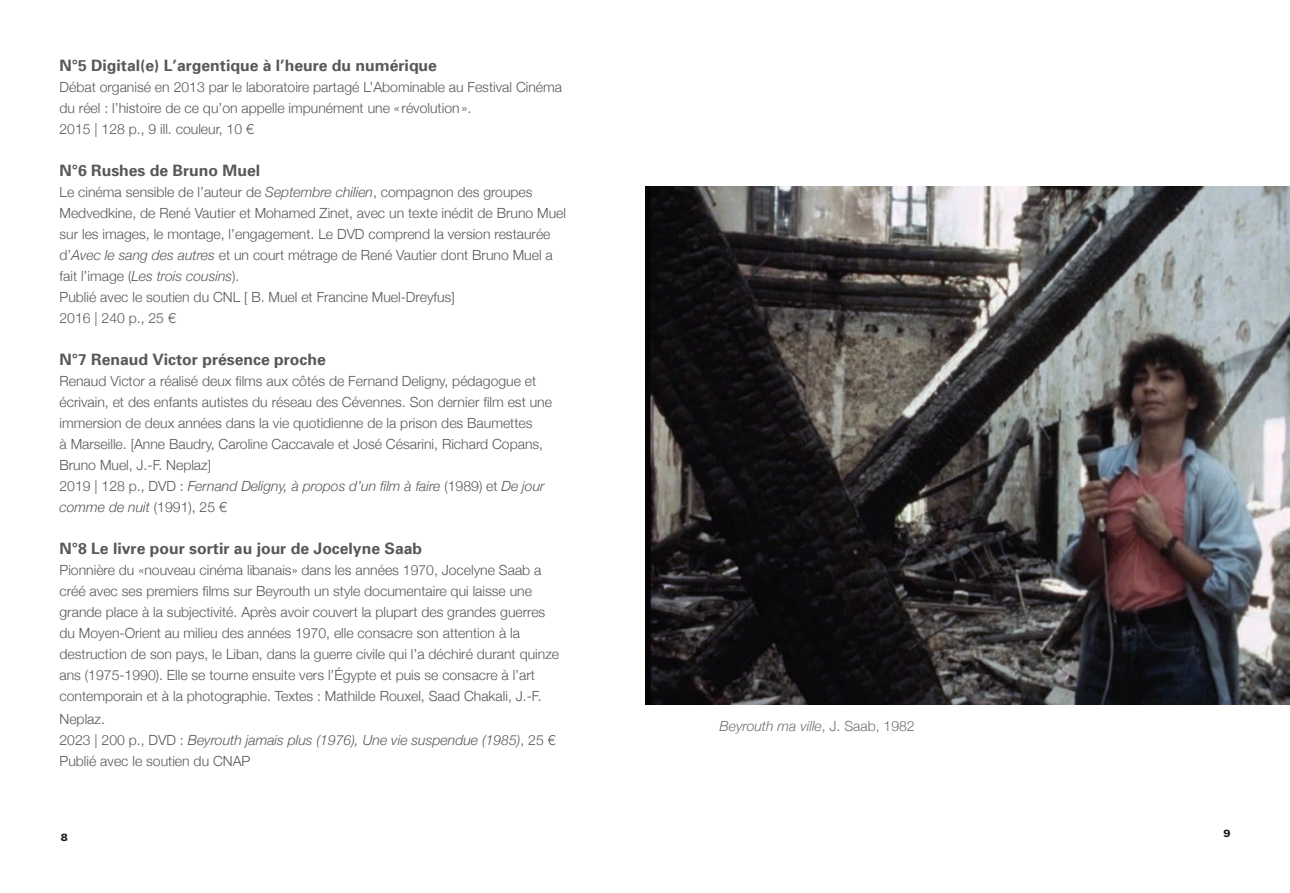
<style>
.page{position:relative;width:1290px;height:893px;background:#fff}
.page>*{position:absolute;margin:0;border:0;box-sizing:border-box;transform-origin:0 0}
.t1{font:700 15.75px "Univers 65";color:#57585a}
.t2{font:300 14px/21px "Helvetica Neue";color:#57585a}
.t3{font:italic 300 14px "Helvetica Neue";color:#717074}
.t4{font:900 10.5px "Univers";color:#231f20}
.s1{font-style:italic}
.s2{font-style:normal}
</style>
<div class="page">
<img style="left:645px;top:187px;width:645px;height:517px">
<p class="t1" style="left:60px;top:55px;width:379px">N°5 Digital(e) L’argentique à l’heure du numérique</p>
<p class="t2" style="left:60px;top:76px;width:504px">Débat organisé en 2013 par le laboratoire partagé L’Abominable au Festival Cinéma du réel : l’histoire de ce qu’on appelle impunément une « révolution».<br>2015 | 128 p., 9 ill. couleur, 10 €</p>
<p class="t1" style="left:60px;top:160px;width:202px">N°6 Rushes de Bruno Muel</p>
<p class="t2" style="left:60px;top:181px;width:508px">Le cinéma sensible de l’auteur de <span class="s1">Septembre chilien</span>, compagnon des groupes Medvedkine, de René Vautier et Mohamed Zinet, avec un texte inédit de Bruno Muel sur les images, le montage, l’engagement. Le DVD comprend la version restaurée d’<span class="s1">Avec le sang des autres</span> et un court métrage de René Vautier dont Bruno Muel a fait l’image (<span class="s1">Les trois cousins</span>).<br>Publié avec le soutien du CNL [ B. Muel et Francine Muel-Dreyfus]<br>2016 | 240 p., 25 €</p>
<p class="t1" style="left:60px;top:349px;width:268px">N°7 Renaud Victor présence proche</p>
<p class="t2" style="left:60px;top:370px;width:494px">Renaud Victor a réalisé deux films aux côtés de Fernand Deligny, pédagogue et écrivain, et des enfants autistes du réseau des Cévennes. Son dernier film est une immersion de deux années dans la vie quotidienne de la prison des Baumettes<br>à Marseille. [Anne Baudry, Caroline Caccavale et José Césarini, Richard Copans, Bruno Muel, J.-F. Neplaz]<br>2019 | 128 p., DVD : <span class="s1">Fernand Deligny, à propos d’un film à faire</span> (1989) et <span class="s1">De jour comme de nuit</span> (1991), 25 €</p>
<p class="t1" style="left:60px;top:538px;width:364px">N°8 Le livre pour sortir au jour de Jocelyne Saab</p>
<p class="t2" style="left:60px;top:559px;width:501px">Pionnière du «nouveau cinéma libanais» dans les années 1970, Jocelyne Saab a créé avec ses premiers films sur Beyrouth un style documentaire qui laisse une grande place à la subjectivité. Après avoir couvert la plupart des grandes guerres du Moyen-Orient au milieu des années 1970, elle consacre son attention à la destruction de son pays, le Liban, dans la guerre civile qui l’a déchiré durant quinze ans (1975-1990). Elle se tourne ensuite vers l’Égypte et puis se consacre à l’art contemporain et à la photographie. Textes : Mathilde Rouxel, Saad Chakali, J.-F.</p>
<p class="t2" style="left:60px;top:707px;width:497px">Neplaz.<br>2023 | 200 p., DVD : <span class="s1">Beyrouth jamais plus (1976), Une vie suspendue (1985)</span>, 25 €<br>Publié avec le soutien du CNAP</p>
<p class="t4" style="left:61px;top:831px;width:9px">8</p>
<p class="t3" style="left:719px;top:715px;width:197px">Beyrouth ma ville<span class="s2">, J. Saab, 1982</span></p>
<p class="t4" style="left:1223px;top:827px;width:9px">9</p>
</div>
